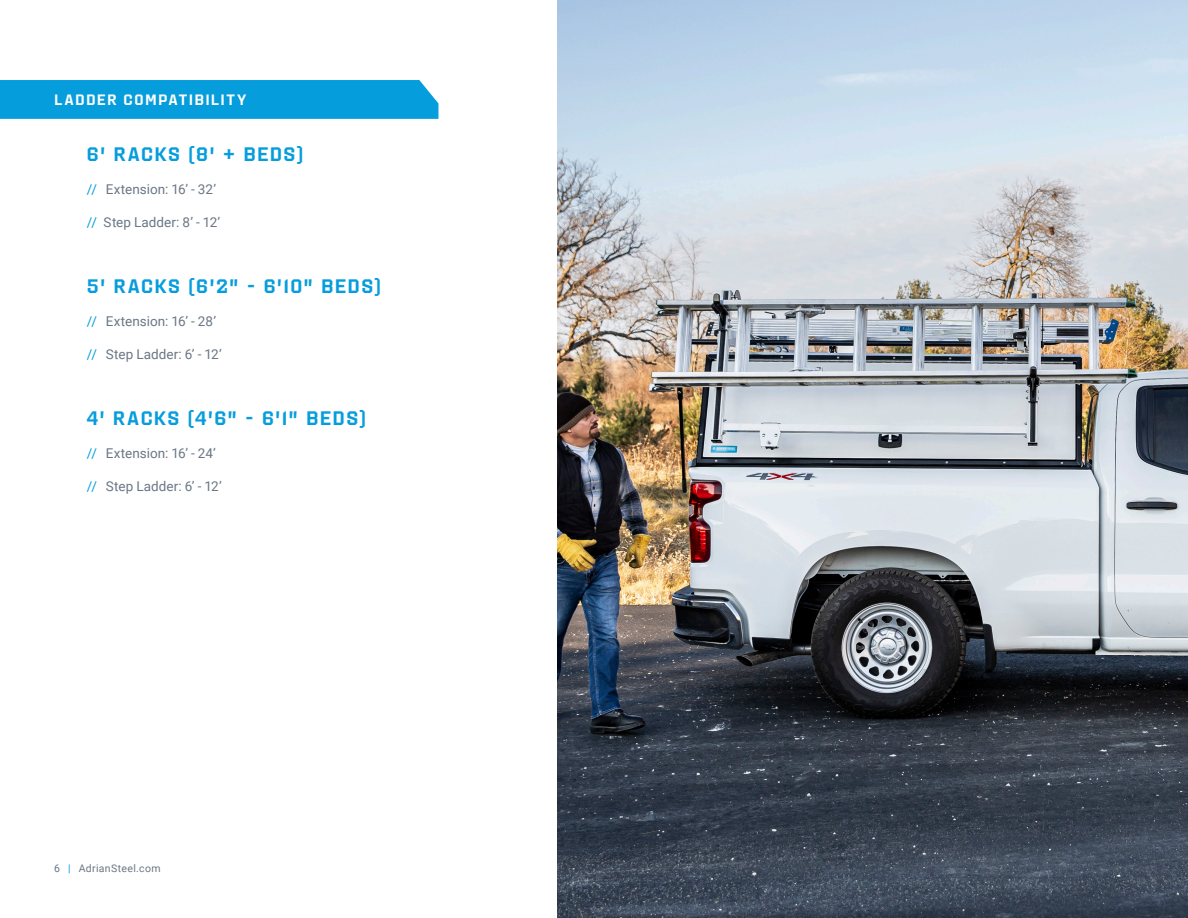
<style>
.page{position:relative;width:1188px;height:918px;background:#fff}
.page>*{position:absolute;margin:0;border:0;box-sizing:border-box;transform-origin:0 0}
.t1{font:300 19.5px "CWM";letter-spacing:.085em;color:#069ddc}
.t2{font:300 15px "CWM";letter-spacing:.115em;color:#fff}
.t3{font:13.5px "Roboto";color:#6a7785}
.t4{font:10.5px "Roboto";letter-spacing:.03em;color:#6a7785}
.s1{color:#069ddc}
</style>
<div class="page">
<img style="left:557px;top:0;width:631px;height:918px">
<div style="left:0;top:80px;width:438px;height:39px;background:#069ddc"></div>
<p class="t2" style="left:55px;top:91px;width:193px">LADDER COMPATIBILITY</p>
<p class="t1" style="left:87px;top:143px;width:218px">6’ RACKS (8’ + BEDS)</p>
<p class="t3" style="left:87px;top:180px;width:131px"><span class="s1">//</span> Extension: 16’ - 32’</p>
<p class="t3" style="left:87px;top:213px;width:135px"><span class="s1">//</span> Step Ladder: 8’ - 12’</p>
<p class="t1" style="left:87px;top:275px;width:296px">5’ RACKS (6’2” - 6’10” BEDS)</p>
<p class="t3" style="left:87px;top:312px;width:131px"><span class="s1">//</span> Extension: 16’ - 28’</p>
<p class="t3" style="left:87px;top:345px;width:136px"><span class="s1">//</span> Step Ladder: 6’ - 12’</p>
<p class="t1" style="left:87px;top:407px;width:281px">4’ RACKS (4’6” - 6’1” BEDS)</p>
<p class="t3" style="left:87px;top:444px;width:130px"><span class="s1">//</span> Extension: 16’ - 24’</p>
<p class="t3" style="left:87px;top:477px;width:136px"><span class="s1">//</span> Step Ladder: 6’ - 12’</p>
<p class="t4" style="left:54px;top:861px;width:108px">6 <span class="s1">|</span> AdrianSteel.com</p>
</div>
